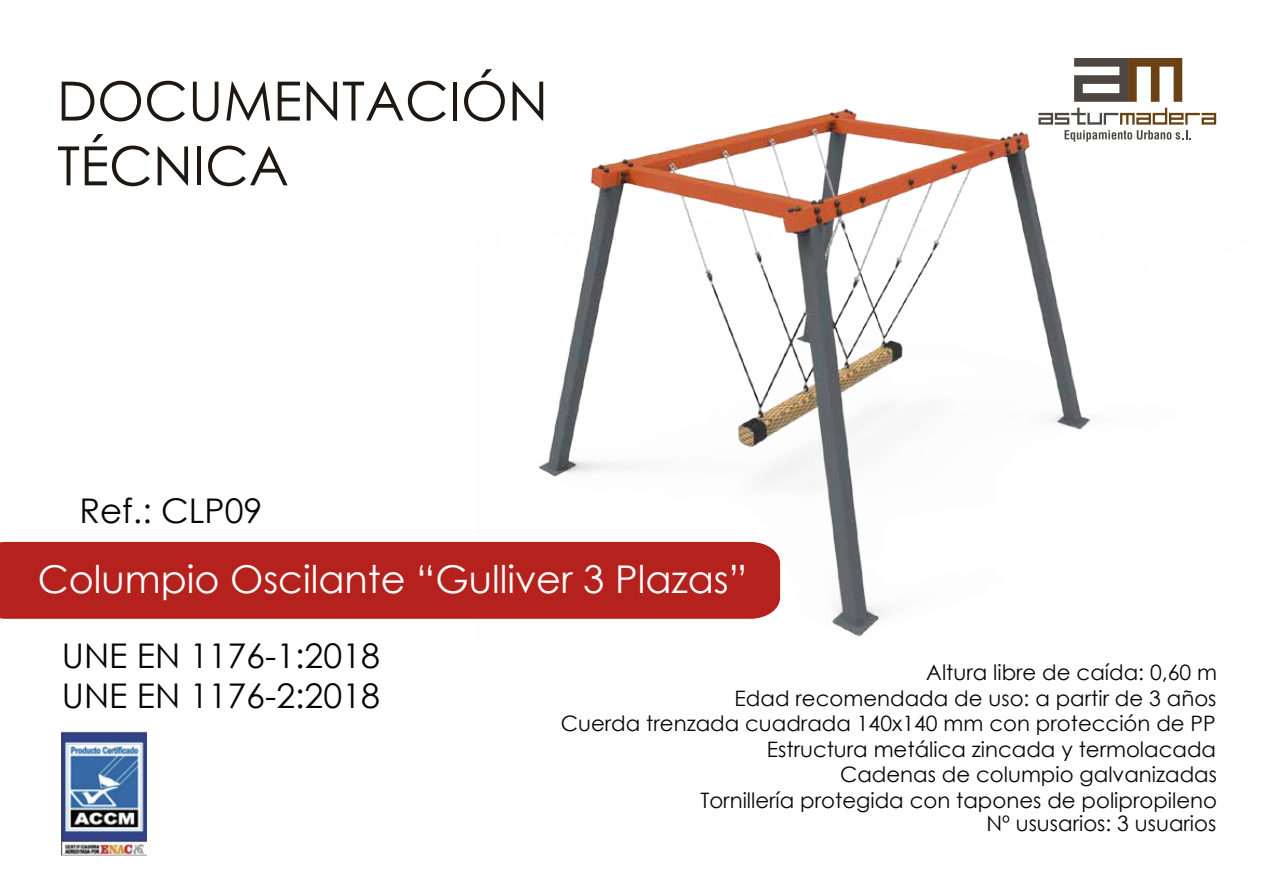
<style>
.page{position:relative;width:1263px;height:893px;background:#fff}
.page>*{position:absolute;margin:0;border:0;box-sizing:border-box;transform-origin:0 0}
.t1{font:38.25px "Century Gothic";color:#fff}
.t2{font:34.05px/40.8px "Century Gothic";color:#060408}
.t3{font:21.3px/25.5px "Century Gothic";color:#060408;text-align:right}
</style>
<div class="page">
<svg style="left:1074px;top:58px;width:108px;height:7px"></svg>
<img style="left:474px;top:65px;width:743px;height:572px">
<svg style="left:62px;top:82px;width:32px;height:39px"></svg>
<svg style="left:100px;top:81px;width:41px;height:40px"></svg>
<svg style="left:147px;top:81px;width:38px;height:40px"></svg>
<svg style="left:193px;top:82px;width:25px;height:39px"></svg>
<svg style="left:226px;top:82px;width:44px;height:39px"></svg>
<svg style="left:278px;top:82px;width:22px;height:39px"></svg>
<svg style="left:307px;top:82px;width:30px;height:39px"></svg>
<svg style="left:343px;top:81px;width:103px;height:40px"></svg>
<hr style="left:453px;top:82px;width:4px;height:39px;background:#1f1712">
<svg style="left:464px;top:69px;width:41px;height:52px"></svg>
<svg style="left:513px;top:82px;width:30px;height:39px"></svg>
<svg style="left:58px;top:146px;width:21px;height:39px"></svg>
<svg style="left:85px;top:134px;width:65px;height:52px"></svg>
<svg style="left:158px;top:146px;width:30px;height:39px"></svg>
<hr style="left:197px;top:146px;width:4px;height:39px;background:#1f1712">
<svg style="left:208px;top:146px;width:80px;height:40px"></svg>
<div style="left:0;top:542px;width:780px;height:77px;background:#b5221e"></div>
<img style="left:62px;top:731px;width:84px;height:125px">
<h2 class="t2" style="left:79px;top:489px;width:184px">Ref.: CLP09</h2>
<h1 class="t1" style="left:38px;top:552px;width:711px">Columpio Oscilante “Gulliver 3 Plazas”</h1>
<h2 class="t2" style="left:62px;top:634px;width:320px">UNE EN 1176-1:2018<br>UNE EN 1176-2:2018</h2>
<p class="t3" style="left:561px;top:659px;width:658px">Altura libre de caída: 0,60 m<br>Edad recomendada de uso: a partir de 3 años<br>Cuerda trenzada cuadrada 140x140 mm con protección de PP Estructura metálica zincada y termolacada<br>Cadenas de columpio galvanizadas</p>
<p class="t3" style="left:986px;top:810px;width:232px">Nº ususarios: 3 usuarios</p>
<p class="t3" style="left:700px;top:787px;width:518px">Tornillería protegida con tapones de polipropileno</p>
</div>
